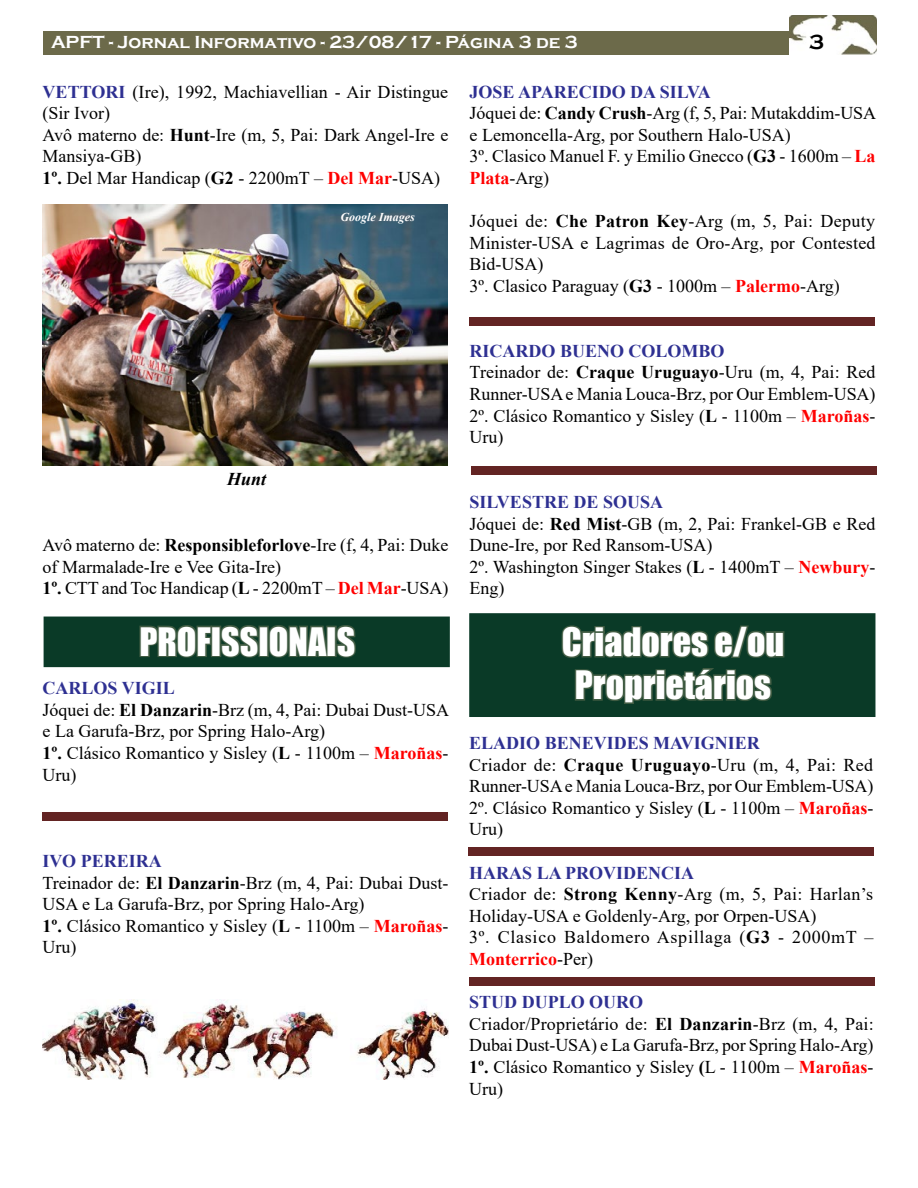
<style>
.page{position:relative;width:918px;height:1188px;background:#fff}
.page>*{position:absolute;margin:0;border:0;box-sizing:border-box;transform-origin:0 0}
.t1{font:36px/43.2px "Impact";color:#fff;text-align:center}
.t2{font:700 21px "Copperplate Gothic";color:#000}
.t3{font:18px/21.6px "Times New Roman";color:#000}
.t4{font:18px/21.6px "Times New Roman";letter-spacing:.02em;color:#000}
.t5{font:700 18px "Copperplate Gothic";color:#fff}
.t6{font:italic 700 18px "Times New Roman";color:#000}
.t7{font:italic 700 12px "Times New Roman";color:#fff}
.s1{font-weight:700;color:#2e3092}
.s2{font-weight:700}
.s3{font-weight:700;color:#f00}
</style>
<div class="page">
<div style="left:469px;top:317px;width:406px;height:9px;background:#632423"></div>
<div style="left:44px;top:31px;width:746px;height:24px;background:#6c6a4a"></div>
<img style="left:790px;top:16px;width:87px;height:39px">
<div style="left:468px;top:847px;width:405px;height:9px;background:#632423"></div>
<img style="left:43px;top:205px;width:405px;height:261px">
<div style="left:44px;top:617px;width:406px;height:50px;background:#0a3a27"></div>
<svg style="left:139px;top:625px;width:122px;height:33px"></svg>
<div style="left:258px;top:626px;width:11px;height:31px;border:3px solid #405b42"></div>
<svg style="left:267px;top:616px;width:91px;height:42px"></svg>
<div style="left:43px;top:812px;width:405px;height:9px;background:#632423"></div>
<img style="left:43px;top:1000px;width:405px;height:79px">
<div style="left:471px;top:466px;width:406px;height:9px;background:#632423"></div>
<div style="left:469px;top:613px;width:406px;height:104px;background:#0a3a27;border:2px solid #0a3a27"></div>
<svg style="left:561px;top:625px;width:224px;height:79px"></svg>
<div style="left:469px;top:977px;width:406px;height:9px;background:#632423"></div>
<p class="t5" style="left:51px;top:32px;width:528px">APFT - Jornal Informativo - 23/08/17 - Página 3 de 3</p>
<p class="t2" style="left:809px;top:30px;width:16px">3</p>
<p class="t3" style="left:43px;top:80px;width:407px"><span class="s1">VETTORI</span> (Ire), 1992, Machiavellian - Air Distingue (Sir Ivor)<br>Avô materno de: <span class="s2">Hunt</span>-Ire (m, 5, Pai: Dark Angel-Ire e Mansiya-GB)<br><span class="s2">1º.</span> Del Mar Handicap (<span class="s2">G2</span> - 2200mT – <span class="s3">Del Mar</span>-USA)</p>
<p class="t7" style="left:341px;top:209px;width:76px">Google Images</p>
<p class="t6" style="left:227px;top:466px;width:41px">Hunt</p>
<p class="t3" style="left:43px;top:534px;width:407px">Avô materno de: <span class="s2">Responsibleforlove</span>-Ire (f, 4, Pai: Duke of Marmalade-Ire e Vee Gita-Ire)<br><span class="s2">1º.</span> CTT and Toc Handicap (<span class="s2">L</span> - 2200mT – <span class="s3">Del Mar</span>-USA)</p>
<h1 class="t1" style="left:139px;top:619px;width:217px">PROFISSIONAIS</h1>
<p class="t3" style="left:43px;top:677px;width:408px"><span class="s1">CARLOS VIGIL<br></span>Jóquei de: <span class="s2">El Danzarin</span>-Brz (m, 4, Pai: Dubai Dust-USA e La Garufa-Brz, por Spring Halo-Arg)<br><span class="s2">1º.</span> Clásico Romantico y Sisley (<span class="s2">L</span> - 1100m – <span class="s3">Maroñas</span>-<br>Uru)</p>
<p class="t3" style="left:43px;top:850px;width:407px"><span class="s1">IVO PEREIRA<br></span>Treinador de: <span class="s2">El Danzarin</span>-Brz (m, 4, Pai: Dubai Dust-<br>USA e La Garufa-Brz, por Spring Halo-Arg)<br><span class="s2">1º.</span> Clásico Romantico y Sisley (<span class="s2">L</span> - 1100m – <span class="s3">Maroñas</span>-<br>Uru)</p>
<p class="t3" style="left:470px;top:80px;width:408px"><span class="s1">JOSE APARECIDO DA SILVA<br></span>Jóquei de: <span class="s2">Candy Crush</span>-Arg (f, 5, Pai: Mutakddim-USA e Lemoncella-Arg, por Southern Halo-USA)<br>3º. Clasico Manuel F. y Emilio Gnecco (<span class="s2">G3</span> - 1600m – <span class="s3">La Plata</span>-Arg)</p>
<p class="t3" style="left:470px;top:210px;width:407px">Jóquei de: <span class="s2">Che Patron Key</span>-Arg (m, 5, Pai: Deputy Minister-USA e Lagrimas de Oro-Arg, por Contested Bid-USA)<br>3º. Clasico Paraguay (<span class="s2">G3</span> - 1000m – <span class="s3">Palermo</span>-Arg)</p>
<p class="t3" style="left:470px;top:339px;width:408px"><span class="s1">RICARDO BUENO COLOMBO<br></span>Treinador de: <span class="s2">Craque Uruguayo</span>-Uru (m, 4, Pai: Red Runner-USA e Mania Louca-Brz, por Our Emblem-USA)<br>2º. Clásico Romantico y Sisley (<span class="s2">L</span> - 1100m – <span class="s3">Maroñas</span>-Uru)</p>
<p class="t3" style="left:470px;top:491px;width:407px"><span class="s1">SILVESTRE DE SOUSA<br></span>Jóquei de: <span class="s2">Red Mist</span>-GB (m, 2, Pai: Frankel-GB e Red<br>Dune-Ire, por Red Ransom-USA)<br>2º. Washington Singer Stakes (<span class="s2">L</span> - 1400mT – <span class="s3">Newbury</span>-<br>Eng)</p>
<h1 class="t1" style="left:562px;top:619px;width:224px">Criadores e/ou<br>Proprietários</h1>
<p class="t3" style="left:469px;top:732px;width:406px"><span class="s1">ELADIO BENEVIDES MAVIGNIER<br></span>Criador de: <span class="s2">Craque Uruguayo</span>-Uru (m, 4, Pai: Red Runner-USA e Mania Louca-Brz, por Our Emblem-USA)<br>2º. Clásico Romantico y Sisley (<span class="s2">L</span> - 1100m – <span class="s3">Maroñas</span>-Uru)</p>
<p class="t4" style="left:469px;top:861px;width:406px"><span class="s1">HARAS LA PROVIDENCIA<br></span>Criador de: <span class="s2">Strong Kenny</span>-Arg (m, 5, Pai: Harlan’s Holiday-USA e Goldenly-Arg, por Orpen-USA)<br>3º. Clasico Baldomero Aspillaga (<span class="s2">G3</span> - 2000mT – <span class="s3">Monterrico</span>-Per)</p>
<p class="t3" style="left:469px;top:991px;width:406px"><span class="s1">STUD DUPLO OURO<br></span>Criador/Proprietário de: <span class="s2">El Danzarin</span>-Brz (m, 4, Pai:<br>Dubai Dust-USA) e La Garufa-Brz, por Spring Halo-Arg)<br><span class="s2">1º.</span> Clásico Romantico y Sisley <span class="s2">(</span>L - 1100m – <span class="s3">Maroñas</span>-Uru)</p>
</div>
